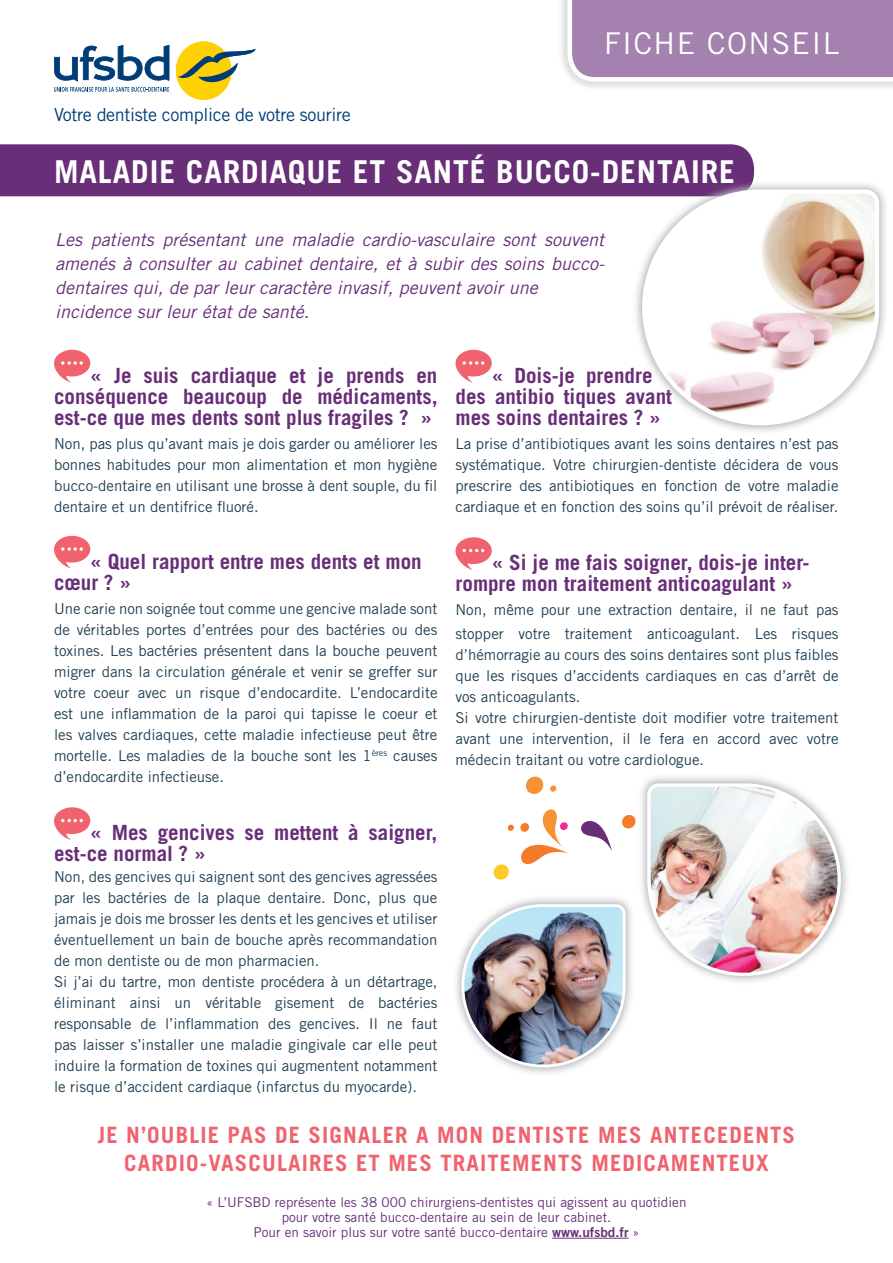
<style>
.page{position:relative;width:893px;height:1263px;background:#fff}
.page>*{position:absolute;margin:0;border:0;box-sizing:border-box;transform-origin:0 0}
.t1{font:700 31.5px "Trade Gothic LT Std";letter-spacing:.03em;color:#fff}
.t2{font:30px "Trade Gothic LT Std";letter-spacing:.05em;color:#fff}
.t3{font:700 22.5px "Trade Gothic LT Std";letter-spacing:.03em;color:#f0636e}
.t4{font:700 21px/21px "Trade Gothic LT Std";color:#682e78}
.t5{font:italic 18px/24px "Trade Gothic LT Std";color:#682e78}
.t6{font:18px "Trade Gothic LT Std";letter-spacing:-.02em;color:#003d78}
.t7{font:15px/21px "Trade Gothic LT Std";color:#214053;text-align:justify}
.t8{font:13.5px/15px "Trade Gothic LT Std";color:#682e78;text-align:center}
.s1{font-family:"Trade Gothic LT Std Bd 2"}
</style>
<div class="page">
<div style="left:0;top:144px;width:754px;height:52px;background:#682e78"></div>
<div style="left:558px;top:0;width:335px;height:92px;background:#babbbe;opacity:.75"></div>
<svg style="left:568px;top:0;width:325px;height:82px;background:#aa8ab3"></svg>
<svg style="left:54px;top:350px;width:36px;height:33px"></svg>
<svg style="left:54px;top:536px;width:36px;height:33px"></svg>
<svg style="left:54px;top:807px;width:36px;height:33px"></svg>
<svg style="left:455px;top:350px;width:37px;height:33px"></svg>
<svg style="left:455px;top:537px;width:37px;height:33px"></svg>
<svg style="left:622px;top:815px;width:14px;height:14px"></svg>
<svg style="left:581px;top:821px;width:31px;height:30px"></svg>
<svg style="left:526px;top:776px;width:18px;height:18px"></svg>
<svg style="left:550px;top:785px;width:7px;height:7px"></svg>
<svg style="left:493px;top:809px;width:75px;height:71px"></svg>
<svg style="left:632px;top:180px;width:254px;height:252px"></svg>
<svg style="left:640px;top:187px;width:241px;height:240px"></svg>
<div style="left:176px;top:41px;width:55px;height:59px;background:#fed105;border-radius:50%"></div>
<svg style="left:178px;top:48px;width:78px;height:41px"></svg>
<svg style="left:54px;top:45px;width:115px;height:47px"></svg>
<hr style="left:552px;top:1238px;width:76px;height:1px;background:#682e78">
<svg style="left:456px;top:898px;width:176px;height:176px"></svg>
<img style="left:460px;top:903px;width:167px;height:166px">
<svg style="left:641px;top:777px;width:206px;height:205px"></svg>
<img style="left:646px;top:782px;width:196px;height:195px">
<p class="t6" style="left:54px;top:104px;width:298px">Votre dentiste complice de votre sourire</p>
<h2 class="t2" style="left:604px;top:26px;width:237px">FICHE CONSEIL</h2>
<h1 class="t1" style="left:54px;top:152px;width:682px">maladie cardiaque et santé bucco-dentaire</h1>
<p class="t5" style="left:55px;top:227px;width:551px">Les patients présentant une maladie cardio-vasculaire sont souvent amenés à consulter au cabinet dentaire, et à subir des soins bucco&shy;dentaires qui, de par leur caractère invasif, peuvent avoir une incidence sur leur état de santé.</p>
<h3 class="t4" style="left:54px;top:364px;width:385px;text-align:justify;text-indent:36px">« Je suis cardiaque et je prends en conséquence beaucoup de médicaments, est-ce que mes dents sont plus fragiles ? »</h3>
<p class="t7" style="left:54px;top:432px;width:385px">Non, pas plus qu’avant mais je dois garder ou améliorer les bonnes habitudes pour mon alimentation et mon hygiène bucco-dentaire en utilisant une brosse à dent souple, du fil dentaire et un dentifrice fluoré.</p>
<h3 class="t4" style="left:54px;top:550px;width:369px;text-indent:36px">« Quel rapport entre mes dents et mon cœur ? »</h3>
<p class="t7" style="left:54px;top:597px;width:385px">Une carie non soignée tout comme une gencive malade sont de véritables portes d’entrées pour des bactéries ou des toxines. Les bactéries présentent dans la bouche peuvent migrer dans la circulation générale et venir se greffer sur votre coeur avec un risque d’endocardite. L’endocardite est une inflammation de la paroi qui tapisse le coeur et les valves cardiaques, cette maladie infectieuse peut être mortelle. Les maladies de la bouche sont les 1<sup>ères</sup> causes d’endocardite infectieuse.</p>
<h3 class="t4" style="left:54px;top:822px;width:385px;text-indent:36px">« Mes gencives se mettent à saigner, est-ce normal ? »</h3>
<p class="t7" style="left:54px;top:866px;width:385px;text-align:left">Non, des gencives qui saignent sont des gencives agressées par les bactéries de la plaque dentaire. Donc, plus que jamais je dois me brosser les dents et les gencives et utiliser éventuellement un bain de bouche après recommandation de mon dentiste ou de mon pharmacien.<br>Si j’ai du tartre, mon dentiste procédera à un détartrage, éliminant ainsi un véritable gisement de bactéries responsable de l’inflammation des gencives. Il ne faut pas laisser s’installer une maladie gingivale car elle peut induire la formation de toxines qui augmentent notamment le risque d’accident cardiaque (infarctus du myocarde).</p>
<h3 class="t4" style="left:455px;top:364px;width:218px;text-indent:36px">« Dois-je prendre des antibio tiques avant mes soins dentaires ? »</h3>
<p class="t7" style="left:455px;top:432px;width:385px">La prise d’antibiotiques avant les soins dentaires n’est pas systématique. Votre chirurgien-dentiste décidera de vous prescrire des antibiotiques en fonction de votre maladie cardiaque et en fonction des soins qu’il prévoit de réaliser.</p>
<h3 class="t4" style="left:455px;top:552px;width:356px;text-indent:36px">« Si je me fais soigner, dois-je inter&shy;rompre mon traitement anticoagulant »</h3>
<p class="t7" style="left:455px;top:597px;width:385px;line-height:24px">Non, même pour une extraction dentaire, il ne faut pas stopper votre traitement anticoagulant. Les risques</p>
<p class="t7" style="left:455px;top:644px;width:385px;text-align:left">d’hémorragie au cours des soins dentaires sont plus faibles que les risques d’accidents cardiaques en cas d’arrêt de vos anticoagulants.<br>Si votre chirurgien-dentiste doit modifier votre traitement avant une intervention, il le fera en accord avec votre médecin traitant ou votre cardiologue.</p>
<h3 class="t3" style="left:98px;top:1121px;width:62px">JE N’OUBLIE</h3>
<h3 class="t3" style="left:228px;top:1121px;width:129px">PAS DE SIGNALER</h3>
<h3 class="t3" style="left:416px;top:1121px;width:37px">A MON</h3>
<h3 class="t3" style="left:492px;top:1121px;width:13px">DENTISTE</h3>
<h3 class="t3" style="left:598px;top:1121px;width:15px">MES</h3>
<h3 class="t3" style="left:650px;top:1121px;width:15px">ANTECEDENTS</h3>
<h3 class="t3" style="left:124px;top:1149px;width:14px">CARDIO</h3>
<h3 class="t3" style="left:200px;top:1149px;width:35px">-VASCULAIRES</h3>
<h3 class="t3" style="left:356px;top:1149px;width:47px">ET MES</h3>
<h3 class="t3" style="left:440px;top:1149px;width:14px">TRAITEMENTS</h3>
<h3 class="t3" style="left:591px;top:1149px;width:15px">MEDICAMENTEU</h3>
<h3 class="t3" style="left:756px;top:1149px;width:14px">X</h3>
<p class="t8" style="left:206px;top:1194px;width:481px">« L’UFSBD représente les 38 000 chirurgiens-dentistes qui agissent au quotidien pour votre santé bucco-dentaire au sein de leur cabinet.<br>Pour en savoir plus sur votre santé bucco-dentaire <span class="s1">www.ufsbd.fr</span> »</p>
</div>
